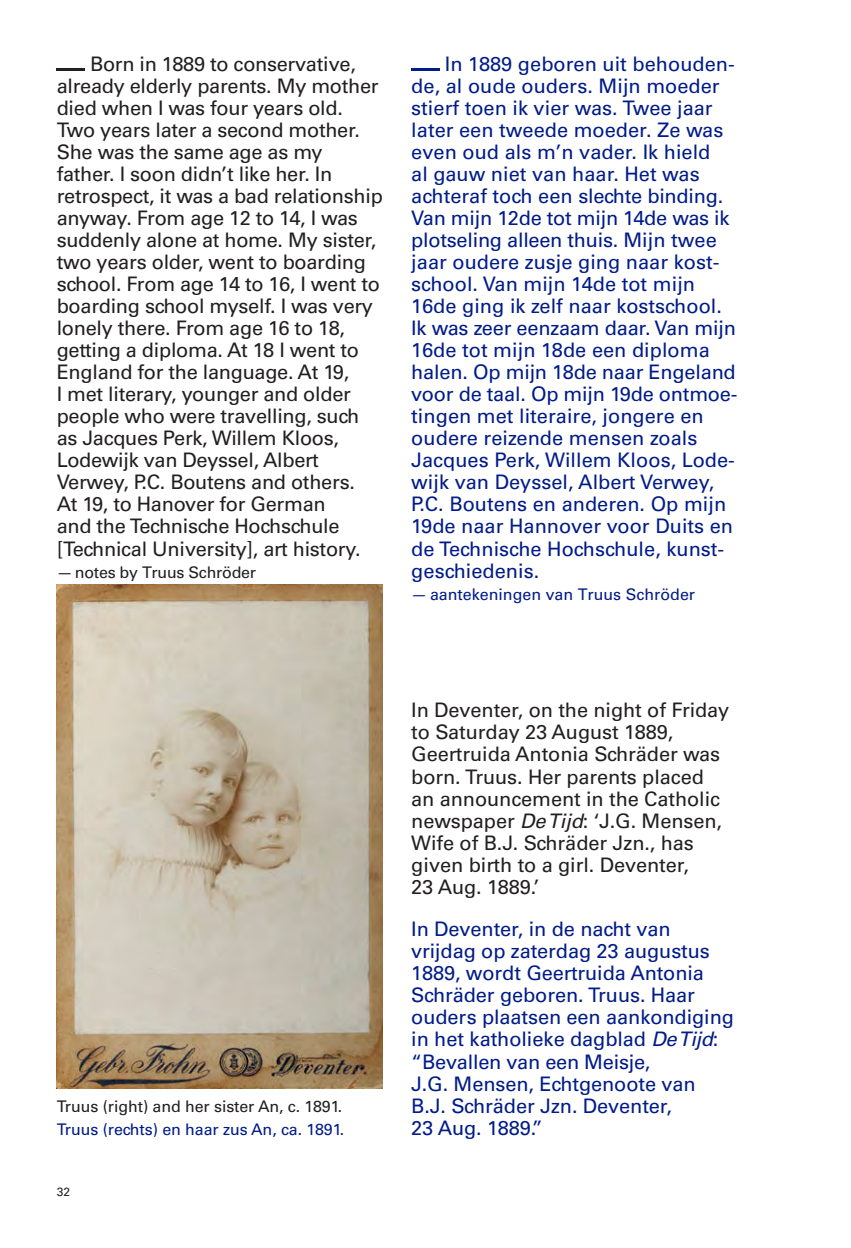
<style>
.page{position:relative;width:851px;height:1248px;background:#fff}
.page>*{position:absolute;margin:0;border:0;box-sizing:border-box;transform-origin:0 0}
.t1{font:20px/22px "Univers LT Pro 55 Roman";letter-spacing:-.005em;color:#001c88}
.t2{font:20px/22px "Univers LT Pro 55 Roman";letter-spacing:-.015em;color:#231f20}
.t3{font:16px "Univers LT Pro 55 Roman";letter-spacing:-.005em;color:#001c88}
.t4{font:16px "Univers LT Pro 55 Roman";letter-spacing:-.015em;color:#231f20}
.t5{font:12px "Univers LT Pro 55 Roman";color:#231f20}
.s1{font-family:"Univers LT Pro 55";font-style:italic}
</style>
<div class="page">
<img style="left:57px;top:584px;width:326px;height:504px">
<hr style="left:411px;top:68px;width:28px;height:3px;background:#001c88">
<hr style="left:57px;top:68px;width:28px;height:3px;background:#231f20">
<p class="t2" style="left:57px;top:52px;width:327px;text-indent:33px">Born in 1889 to conservative, already elderly parents. My mother died when I was four years old.<br>Two years later a second mother.<br>She was the same age as my father. I soon didn’t like her. In retrospect, it was a bad relationship anyway. From age 12 to 14, I was suddenly alone at home. My sister, two years older, went to boarding school. From age 14 to 16, I went to boarding school myself. I was very lonely there. From age 16 to 18, getting a diploma. At 18 I went to<br>England for the language. At 19,<br>I met literary, younger and older people who were travelling, such as Jacques Perk, Willem Kloos,<br>Lodewijk van Deyssel, Albert<br>Verwey, P.C. Boutens and others.<br>At 19, to Hanover for German<br>and the Technische Hochschule [Technical University], art history.</p>
<p class="t4" style="left:57px;top:560px;width:201px">—notes by Truus Schröder</p>
<p class="t1" style="left:411px;top:52px;width:327px;text-indent:34px">In 1889 geboren uit behouden&shy;de, al oude ouders. Mijn moeder stierf toen ik vier was. Twee jaar later een tweede moeder. Ze was even oud als m’n vader. Ik hield<br>al gauw niet van haar. Het was achteraf toch een slechte binding.<br>Van mijn 12de tot mijn 14de was ik plotseling alleen thuis. Mijn twee jaar oudere zusje ging naar kost&shy;school. Van mijn 14de tot mijn<br>16de ging ik zelf naar kostschool.<br>Ik was zeer eenzaam daar. Van mijn<br>16de tot mijn 18de een diploma halen. Op mijn 18de naar Engeland voor de taal. Op mijn 19de ontmoe&shy;tingen met literaire, jongere en oudere reizende mensen zoals<br>Jacques Perk, Willem Kloos, Lode&shy;wijk van Deyssel, Albert Verwey,<br>P.C. Boutens en anderen. Op mijn<br>19de naar Hannover voor Duits en de Technische Hochschule, kunst&shy;geschiedenis.</p>
<p class="t3" style="left:411px;top:582px;width:285px">— aantekeningen van Truus Schröder</p>
<p class="t4" style="left:57px;top:1094px;width:287px">Truus (right) and her sister An, c. 1891.</p>
<p class="t3" style="left:57px;top:1117px;width:289px">Truus (rechts) en haar zus An, ca. 1891.</p>
<p class="t5" style="left:57px;top:1182px;width:15px">32</p>
<p class="t2" style="left:411px;top:698px;width:319px">In Deventer, on the night of Friday to Saturday 23 August 1889,<br>Geertruida Antonia Schräder was born. Truus. Her parents placed an announcement in the Catholic newspaper <span class="s1">De Tijd</span>: ‘J.G. Mensen,<br>Wife of B.J. Schräder Jzn., has given birth to a girl. Deventer,<br>23 Aug. 1889.’</p>
<p class="t1" style="left:411px;top:917px;width:324px">In Deventer, in de nacht van vrĳdag op zaterdag 23 augustus<br>1889, wordt Geertruida Antonia<br>Schräder geboren. Truus. Haar ouders plaatsen een aankondiging in het katholieke dagblad <span class="s1">De Tĳd</span>: “Bevallen van een Meisje,<br>J.G. Mensen, Echtgenoote van<br>B.J. Schräder Jzn. Deventer,<br>23 Aug. 1889.”</p>
</div>
